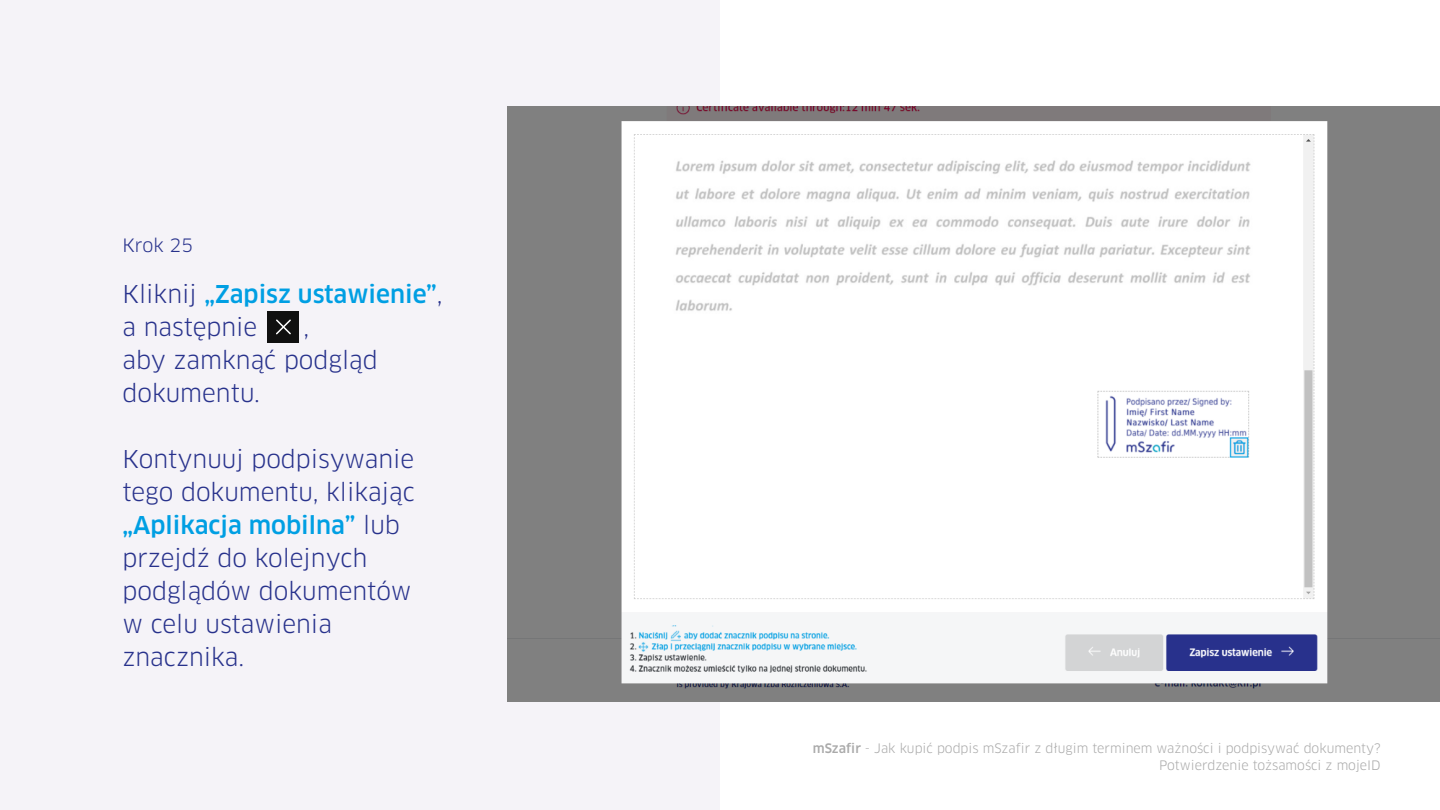
<style>
.page{position:relative;width:1440px;height:810px;background:#fff}
.page>*{position:absolute;margin:0;border:0;box-sizing:border-box;transform-origin:0 0}
.t1{font:24px/33px "Clan Pro";color:#28328c}
.t2{font:18px "Clan Pro";color:#28328c}
.t3{font:12.75px/16.5px "Clan Pro";color:#aaa;text-align:right}
.s1{font-weight:500;color:#009fe3}
.s2{font-weight:500}
</style>
<div class="page">
<div style="left:0;top:0;width:720px;height:810px;background:#f5f3f8"></div>
<div style="left:268px;top:311px;width:31px;height:32px;background:#101010"></div>
<svg style="left:276px;top:319px;width:15px;height:15px"></svg>
<img style="left:508px;top:107px;width:932px;height:594px">
<p class="t2" style="left:122px;top:235px;width:72px">Krok 25</p>
<p class="t1" style="left:122px;top:278px;width:322px">Kliknij <span class="s1">„Zapisz ustawienie”</span>, a następnie</p>
<p class="t1" style="left:122px;top:311px;width:257px;text-indent:181px">,<br>aby zamknąć podgląd dokumentu.</p>
<p class="t1" style="left:122px;top:443px;width:294px">Kontynuuj podpisywanie tego dokumentu, klikając <span class="s1">„Aplikacja mobilna”</span> lub przejdź do kolejnych podglądów dokumentów w celu ustawienia znacznika.</p>
<p class="t3" style="left:813px;top:740px;width:569px"><span class="s2">mSzafir</span> - Jak kupić podpis mSzafir z długim terminem ważności i podpisywać dokumenty?<br>Potwierdzenie tożsamości z mojeID</p>
</div>
